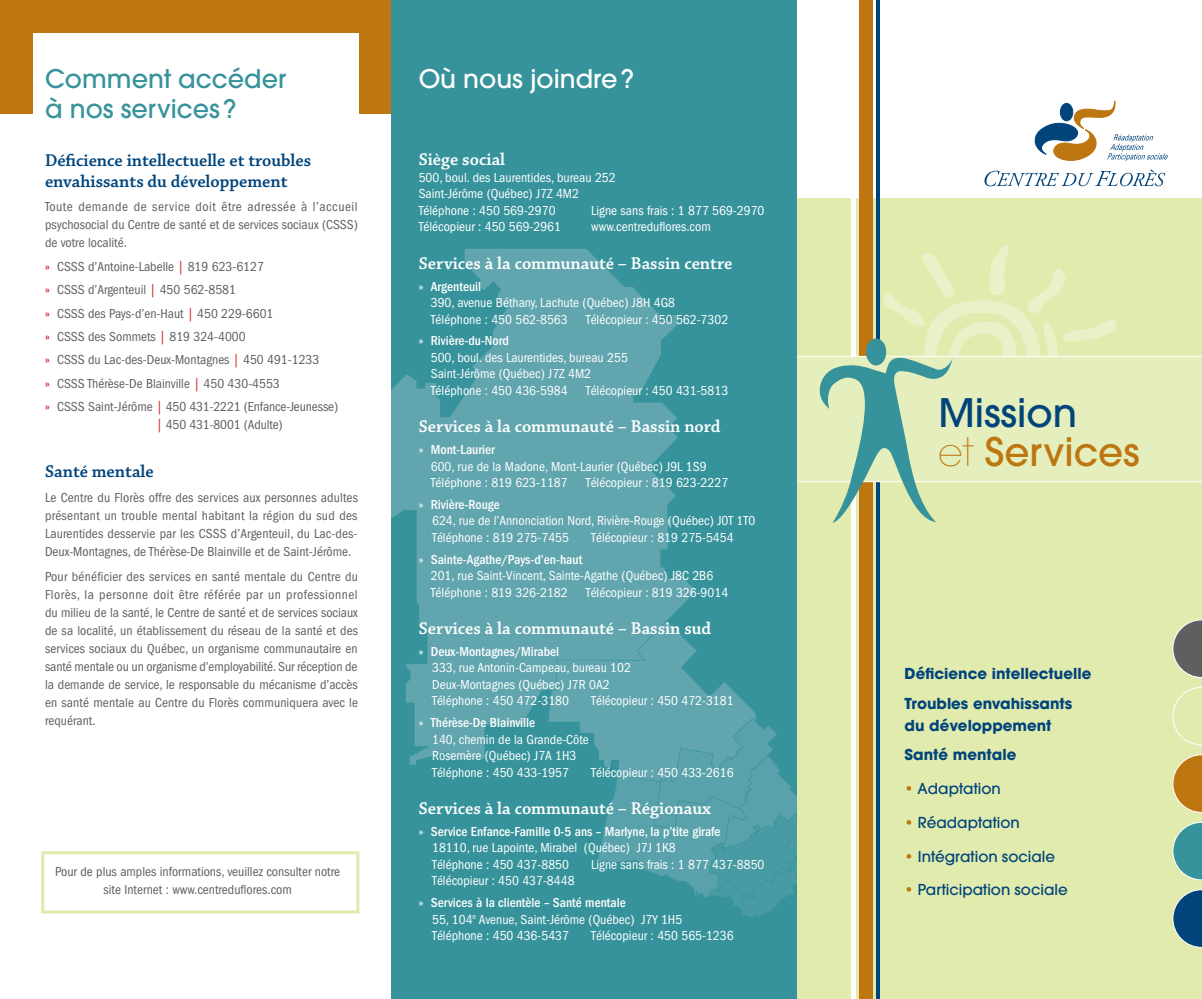
<style>
.page{position:relative;width:1202px;height:999px;background:#fff}
.page>*{position:absolute;margin:0;border:0;box-sizing:border-box;transform-origin:0 0}
.t1{font:500 39px/39px "Avant Garde";color:#bd7610}
.Titre{font:500 25.5px/30px "Avant Garde";color:#37939b}
.Titre-2{font:500 25.5px "Avant Garde";color:#fff}
.sous-titre{font:18px "Chaparral MM 580 12";letter-spacing:.015em;color:#fff}
.sous-titre-2{font:18px/21px "Chaparral MM 580 12";letter-spacing:.015em;color:#00447b}
.Region{font:18px "Chaparral MM 580 12";letter-spacing:.015em;color:#fff}
.t2{font:700 15px/22.5px "Avant Garde";color:#00447b}
.t3{font:500 15px "Avant Garde";color:#00447b}
._1er_para{font:condensed 13.5px/18px "Franklin Gothic";color:#5f5f62;text-align:justify}
.boulet{font:condensed 13.5px/16.5px "Franklin Gothic";color:#fff}
.adresse{font:condensed 13.5px/16.5px "Franklin Gothic";color:#fff}
.boulet-2{font:condensed 13.5px/18px "Franklin Gothic";color:#5f5f62}
.ville{font:500 condensed 13.5px "Franklin Gothic";color:#fff}
.s1{color:#cf151d}
.s2{font-weight:500}
.s3{font-weight:400}
.s4{color:#00447b}
.s5{font-weight:200}
.s6{color:#bd7610}
</style>
<div class="page">
<div style="left:796px;top:199px;width:406px;height:800px;background:#e1ebae"></div>
<hr style="left:876px;top:0;width:4px;height:999px;background:#00447b">
<div style="left:850px;top:0;width:5px;height:999px;background:#fff"></div>
<svg style="left:984px;top:170px;width:181px;height:16px"></svg>
<svg style="left:1034px;top:100px;width:133px;height:61px"></svg>
<div style="left:859px;top:0;width:13px;height:999px;background:#bd7610"></div>
<div style="left:796px;top:356px;width:406px;height:126px;background:#e5eebd"></div>
<svg style="left:815px;top:243px;width:302px;height:280px"></svg>
<div style="left:866px;top:339px;width:20px;height:26px;background:#37939b;border-radius:50%"></div>
<div style="left:0;top:0;width:32px;height:113px;background:#bd7610"></div>
<div style="left:18px;top:0;width:374px;height:32px;background:#bd7610"></div>
<div style="left:359px;top:0;width:33px;height:113px;background:#bd7610"></div>
<div style="left:392px;top:0;width:404px;height:999px;background:#37939b"></div>
<img style="left:392px;top:249px;width:404px;height:668px">
<svg style="left:1172px;top:754px;width:30px;height:59px"></svg>
<svg style="left:1172px;top:687px;width:30px;height:58px"></svg>
<svg style="left:1172px;top:889px;width:30px;height:59px"></svg>
<svg style="left:1172px;top:620px;width:30px;height:58px"></svg>
<svg style="left:1172px;top:822px;width:30px;height:58px"></svg>
<div style="left:41px;top:851px;width:318px;height:63px;border:3px solid #e1ebae"></div>
<p class="Titre" style="left:45px;top:63px;width:243px">Comment accéder à nos services?</p>
<p class="sous-titre-2" style="left:45px;top:149px;width:267px">Déficience intellectuelle et troubles envahissants du développement</p>
<p class="_1er_para" style="left:45px;top:198px;width:314px">Toute demande de service doit être adressée à l’accueil psychosocial du Centre de santé et de services sociaux (CSSS) de votre localité.</p>
<p class="boulet-2" style="left:45px;top:258px;width:220px"><span class="s1">»</span> CSSS d’Antoine-Labelle <span class="s1">|</span> 819 623-6127</p>
<p class="boulet-2" style="left:45px;top:281px;width:192px"><span class="s1">»</span> CSSS d’Argenteuil <span class="s1">|</span> 450 562-8581</p>
<p class="boulet-2" style="left:45px;top:304px;width:230px"><span class="s1">»</span> CSSS des Pays-d’en-Haut <span class="s1">|</span> 450 229-6601</p>
<p class="boulet-2" style="left:45px;top:328px;width:202px"><span class="s1">»</span> CSSS des Sommets <span class="s1">|</span> 819 324-4000</p>
<p class="boulet-2" style="left:45px;top:351px;width:276px"><span class="s1">»</span> CSSS du Lac-des-Deux-Montagnes <span class="s1">|</span> 450 491-1233</p>
<p class="boulet-2" style="left:45px;top:375px;width:236px"><span class="s1">»</span> CSSS Thérèse-De Blainville <span class="s1">|</span> 450 430-4553</p>
<p class="boulet-2" style="left:156px;top:398px;width:184px;text-indent:-111px"><span class="s1">»</span> CSSS Saint-Jérôme <span class="s1">|</span> 450 431-2221 (Enfance-Jeunesse) <span class="s1">|</span> 450 431-8001 (Adulte)</p>
<p class="sous-titre-2" style="left:45px;top:461px;width:110px">Santé mentale</p>
<p class="_1er_para" style="left:45px;top:489px;width:314px">Le Centre du Florès offre des services aux personnes adultes présentant un trouble mental habitant la région du sud des Laurentides desservie par les CSSS d’Argenteuil, du Lac-des-Deux-Montagnes, de Thérèse-De Blainville et de Saint-Jérôme.</p>
<p class="_1er_para" style="left:45px;top:567px;width:314px">Pour bénéficier des services en santé mentale du Centre du Florès, la personne doit être référée par un professionnel du milieu de la santé, le Centre de santé et de services sociaux de sa localité, un établissement du réseau de la santé et des services sociaux du Québec, un organisme communautaire en santé mentale ou un organisme d’employabilité. Sur réception de la demande de service, le responsable du mécanisme d’accès en santé mentale au Centre du Florès communiquera avec le requérant.</p>
<p class="boulet-2" style="left:55px;top:862px;width:286px;text-align:center">Pour de plus amples informations, veuillez consulter notre site Internet : www.centreduflores.com</p>
<p class="Titre-2" style="left:418px;top:63px;width:217px">Où nous joindre?</p>
<p class="sous-titre" style="left:418px;top:149px;width:88px">Siège social</p>
<p class="boulet" style="left:418px;top:169px;width:198px">500, boul. des Laurentides, bureau 252</p>
<p class="boulet" style="left:418px;top:186px;width:162px">Saint-Jérôme (Québec) J7Z 4M2</p>
<p class="boulet" style="left:418px;top:202px;width:138px">Téléphone : 450 569-2970</p>
<p class="boulet" style="left:591px;top:202px;width:175px">Ligne sans frais : 1 877 569-2970</p>
<p class="boulet" style="left:418px;top:219px;width:144px">Télécopieur : 450 569-2961</p>
<p class="boulet" style="left:591px;top:219px;width:121px">www.centreduflores.com</p>
<p class="sous-titre" style="left:418px;top:253px;width:315px">Services à la communauté – Bassin centre</p>
<p class="boulet" style="left:431px;top:278px;width:246px;text-indent:-12px">» <span class="s2">Argenteuil<br></span>390, avenue Béthany, Lachute (Québec) J8H 4G8<br>Téléphone : 450 562-8563</p>
<p class="boulet" style="left:586px;top:311px;width:144px">Télécopieur : 450 562-7302</p>
<p class="boulet" style="left:431px;top:333px;width:198px;text-indent:-12px">» <span class="s2">Rivière-du-Nord<br></span>500, boul. des Laurentides, bureau 255<br>Saint-Jérôme (Québec) J7Z 4M2<br>Téléphone : 450 436-5984</p>
<p class="boulet" style="left:586px;top:382px;width:144px">Télécopieur : 450 431-5813</p>
<p class="Region" style="left:418px;top:416px;width:303px">Services à la communauté – Bassin nord</p>
<p class="boulet" style="left:431px;top:441px;width:277px;text-indent:-12px">» <span class="s2">Mont-Laurier<br></span>600, rue de la Madone, Mont-Laurier (Québec) J9L 1S9<br>Téléphone : 819 623-1187</p>
<p class="boulet" style="left:586px;top:474px;width:144px">Télécopieur : 819 623-2227</p>
<p class="ville" style="left:418px;top:497px;width:83px"><span class="s3">»</span> Rivière-Rouge</p>
<p class="adresse" style="left:432px;top:513px;width:324px">624, rue de l’Annonciation Nord, Rivière-Rouge (Québec) J0T 1T0<br>Téléphone : 819 275-7455</p>
<p class="adresse" style="left:591px;top:529px;width:144px">Télécopieur : 819 275-5454</p>
<p class="boulet" style="left:431px;top:551px;width:284px;text-indent:-12px">» <span class="s2">Sainte-Agathe/Pays-d’en-haut<br></span>201, rue Saint-Vincent, Sainte-Agathe (Québec) J8C 2B6<br>Téléphone : 819 326-2182</p>
<p class="boulet" style="left:586px;top:584px;width:144px">Télécopieur : 819 326-9014</p>
<p class="sous-titre" style="left:418px;top:618px;width:294px">Services à la communauté – Bassin sud</p>
<p class="ville" style="left:418px;top:644px;width:142px"><span class="s3">»</span> Deux-Montagnes/Mirabel</p>
<p class="adresse" style="left:432px;top:660px;width:200px">333, rue Antonin-Campeau, bureau 102</p>
<p class="adresse" style="left:432px;top:676px;width:179px">Deux-Montagnes (Québec) J7R 0A2</p>
<p class="adresse" style="left:432px;top:693px;width:138px">Téléphone : 450 472-3180</p>
<p class="adresse" style="left:591px;top:693px;width:144px">Télécopieur : 450 472-3181</p>
<p class="ville" style="left:418px;top:715px;width:118px"><span class="s3">»</span> Thérèse-De Blainville</p>
<p class="adresse" style="left:432px;top:731px;width:158px">140, chemin de la Grande-Côte</p>
<p class="adresse" style="left:432px;top:748px;width:146px">Rosemère (Québec) J7A 1H3</p>
<p class="adresse" style="left:432px;top:764px;width:138px">Téléphone : 450 433-1957</p>
<p class="adresse" style="left:591px;top:764px;width:144px">Télécopieur : 450 433-2616</p>
<p class="Region" style="left:418px;top:798px;width:293px">Services à la communauté – Régionaux</p>
<p class="ville" style="left:418px;top:824px;width:303px"><span class="s3">»</span> Service Enfance-Famille 0-5 ans – Marlyne, la p’tite girafe</p>
<p class="adresse" style="left:432px;top:840px;width:245px">18110, rue Lapointe, Mirabel (Québec) J7J 1K8</p>
<p class="adresse" style="left:432px;top:856px;width:138px">Téléphone : 450 437-8850</p>
<p class="adresse" style="left:591px;top:856px;width:175px">Ligne sans frais : 1 877 437-8850</p>
<p class="adresse" style="left:432px;top:873px;width:144px">Télécopieur : 450 437-8448</p>
<p class="ville" style="left:418px;top:895px;width:209px"><span class="s3">»</span> Services à la clientèle – Santé mentale</p>
<p class="adresse" style="left:432px;top:911px;width:251px">55, 104<sup>e</sup> Avenue, Saint-Jérôme (Québec) J7Y 1H5</p>
<p class="adresse" style="left:432px;top:928px;width:138px">Téléphone : 450 436-5437</p>
<p class="adresse" style="left:591px;top:928px;width:144px">Télécopieur : 450 565-1236</p>
<p class="t1" style="left:938px;top:393px;width:203px"><span class="s4">Mission<br></span><span class="s5">et</span> Services</p>
<p class="t2" style="left:904px;top:663px;width:188px">Déficience intellectuelle</p>
<p class="t2" style="left:904px;top:692px;width:169px">Troubles envahissants du développement</p>
<p class="t2" style="left:904px;top:744px;width:113px">Santé mentale</p>
<p class="t3" style="left:904px;top:779px;width:98px"><span class="s6">•</span> Adaptation</p>
<p class="t3" style="left:904px;top:813px;width:117px"><span class="s6">•</span> Réadaptation</p>
<p class="t3" style="left:904px;top:847px;width:152px"><span class="s6">•</span> Intégration sociale</p>
<p class="t3" style="left:904px;top:881px;width:165px"><span class="s6">•</span> Participation sociale</p>
</div>
